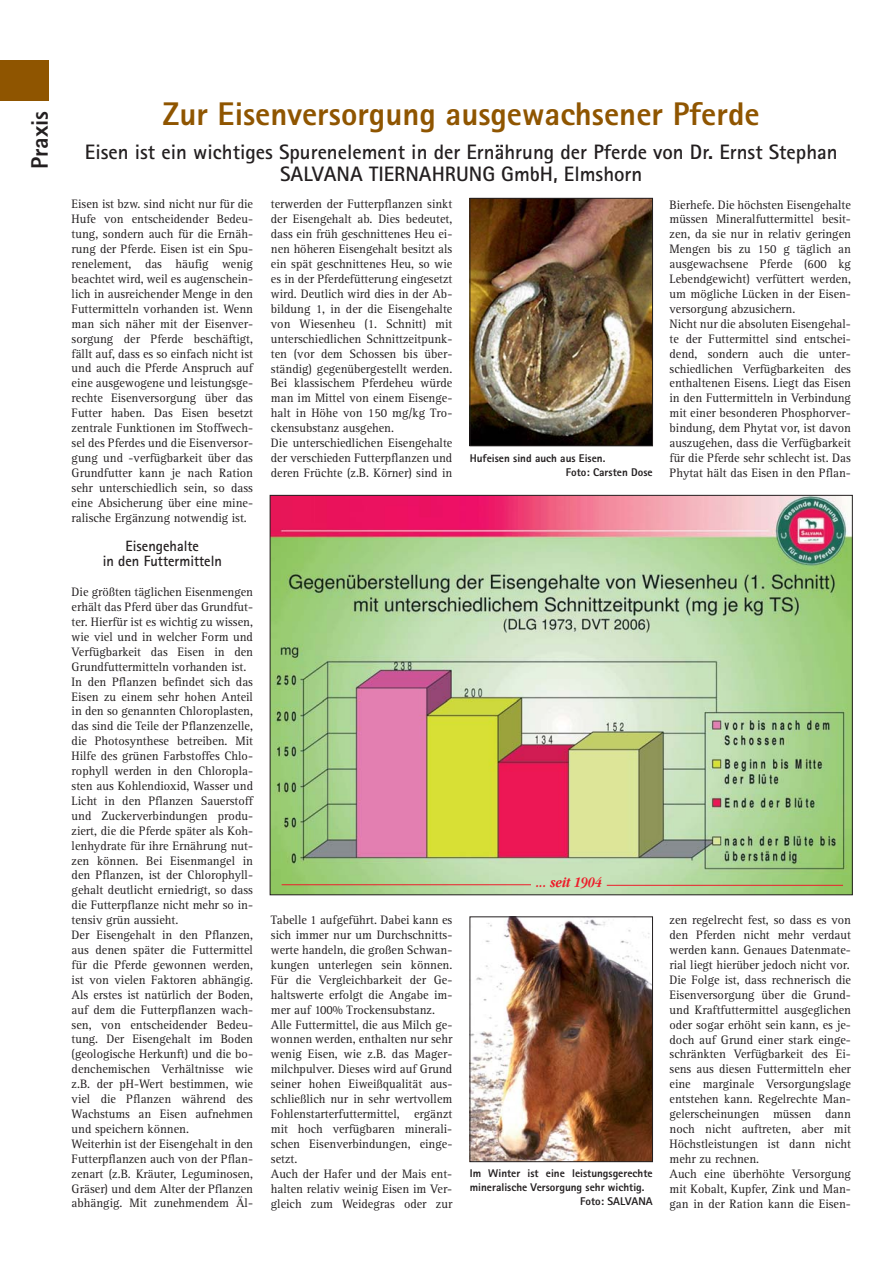
<style>
.page{position:relative;width:893px;height:1263px;background:#fff}
.page>*{position:absolute;margin:0;border:0;box-sizing:border-box;transform-origin:0 0}
.t1{font:800 32.85px "Rotis Sans Serif";color:#8f5500}
.t2{font:800 23.85px "Rotis Sans Serif";color:#231f20}
.t3{font:700 20.85px/22.4px "Rotis Sans Serif";color:#231f20;text-align:center}
.t4{font:700 14.85px/14.9px "Rotis Sans Serif";color:#231f20;text-align:center}
.t5{font:italic 700 14.85px "Apple Garamond";color:#ed1c29}
.t6{font:12.6px/14.9px "Rotis Serif";color:#231f20}
.t7{font:800 11.25px/13.4px "Rotis Sans Serif";color:#231f20}
</style>
<div class="page">
<div style="left:0;top:61px;width:49px;height:40px;background:#8f5500"></div>
<img style="left:272px;top:497px;width:578px;height:396px">
<img style="left:472px;top:919px;width:178px;height:241px">
<div style="left:470px;top:917px;width:182px;height:245px;border:1px solid #231f20"></div>
<img style="left:472px;top:200px;width:178px;height:244px">
<div style="left:470px;top:198px;width:182px;height:248px;border:1px solid #231f20"></div>
<hr style="left:281px;top:885px;width:250px;height:1px;background:#ed1c29">
<hr style="left:606px;top:885px;width:237px;height:1px;background:#ed1c29">
<h2 class="t2" style="left:31px;top:169px;width:60px;rotate:-90deg">Praxis</h2>
<h1 class="t1" style="left:163px;top:102px;width:598px">Zur Eisenversorgung ausgewachsener Pferde</h1>
<h3 class="t3" style="left:85px;top:143px;width:754px">Eisen ist ein wichtiges Spurenelement in der Ernährung der Pferde von Dr. Ernst Stephan<br>SALVANA TIERNAHRUNG GmbH, Elmshorn</h3>
<p class="t6" style="left:72px;top:198px;width:183px;text-align:justify">Eisen ist bzw. sind nicht nur für die Hufe von entscheidender Bedeu&shy;tung, sondern auch für die Ernäh&shy;rung der Pferde. Eisen ist ein Spu&shy;renelement, das häufig wenig beachtet wird, weil es augenschein&shy;lich in ausreichender Menge in den Futtermitteln vorhanden ist. Wenn man sich näher mit der Eisenver&shy;sorgung der Pferde beschäftigt, fällt auf, dass es so einfach nicht ist und auch die Pferde Anspruch auf eine ausgewogene und leistungsge&shy;rechte Eisenversorgung über das Futter haben. Das Eisen besetzt zentrale Funktionen im Stoffwech&shy;sel des Pferdes und die Eisenversor&shy;gung und -verfügbarkeit über das Grundfutter kann je nach Ration sehr unterschiedlich sein, so dass eine Absicherung über eine mine&shy;ralische Ergänzung notwendig ist.</p>
<p class="t4" style="left:103px;top:540px;width:121px">Eisengehalte<br>in den Futtermitteln</p>
<p class="t6" style="left:72px;top:586px;width:183px">Die größten täglichen Eisenmengen erhält das Pferd über das Grundfut&shy;ter. Hierfür ist es wichtig zu wissen, wie viel und in welcher Form und Verfügbarkeit das Eisen in den Grundfuttermitteln vorhanden ist.<br>In den Pflanzen befindet sich das Eisen zu einem sehr hohen Anteil in den so genannten Chloroplasten, das sind die Teile der Pflanzenzelle, die Photosynthese betreiben. Mit Hilfe des grünen Farbstoffes Chlo&shy;rophyll werden in den Chloropla&shy;sten aus Kohlendioxid, Wasser und Licht in den Pflanzen Sauerstoff und Zuckerverbindungen produ&shy;ziert, die die Pferde später als Koh&shy;lenhydrate für ihre Ernährung nut&shy;zen können. Bei Eisenmangel in den Pflanzen, ist der Chlorophyll&shy;gehalt deutlicht erniedrigt, so dass die Futterpflanze nicht mehr so in&shy;tensiv grün aussieht.<br>Der Eisengehalt in den Pflanzen, aus denen später die Futtermittel für die Pferde gewonnen werden, ist von vielen Faktoren abhängig.<br>Als erstes ist natürlich der Boden, auf dem die Futterpflanzen wach&shy;sen, von entscheidender Bedeu&shy;tung. Der Eisengehalt im Boden (geologische Herkunft) und die bo&shy;denchemischen Verhältnisse wie z.B. der pH-Wert bestimmen, wie viel die Pflanzen während des Wachstums an Eisen aufnehmen und speichern können.<br>Weiterhin ist der Eisengehalt in den Futterpflanzen auch von der Pflan&shy;zenart (z.B. Kräuter, Leguminosen, Gräser) und dem Alter der Pflanzen abhängig. Mit zunehmendem Äl-</p>
<p class="t6" style="left:271px;top:198px;width:183px">terwerden der Futterpflanzen sinkt der Eisengehalt ab. Dies bedeutet, dass ein früh geschnittenes Heu ei&shy;nen höheren Eisengehalt besitzt als ein spät geschnittenes Heu, so wie es in der Pferdefütterung eingesetzt wird. Deutlich wird dies in der Ab&shy;bildung 1, in der die Eisengehalte von Wiesenheu (1. Schnitt) mit unterschiedlichen Schnittzeitpunk&shy;ten (vor dem Schossen bis über&shy;ständig) gegenübergestellt werden.<br>Bei klassischem Pferdeheu würde man im Mittel von einem Eisenge&shy;halt in Höhe von 150 mg/kg Tro&shy;ckensubstanz ausgehen.<br>Die unterschiedlichen Eisengehalte der verschieden Futterpflanzen und deren Früchte (z.B. Körner) sind in</p>
<p class="t6" style="left:669px;top:198px;width:183px">Bierhefe. Die höchsten Eisengehalte müssen Mineralfuttermittel besit&shy;zen, da sie nur in relativ geringen Mengen bis zu 150 g täglich an ausgewachsene Pferde (600 kg Lebendgewicht) verfüttert werden, um mögliche Lücken in der Eisen&shy;versorgung abzusichern.<br>Nicht nur die absoluten Eisengehal&shy;te der Futtermittel sind entschei&shy;dend, sondern auch die unter&shy;schiedlichen Verfügbarkeiten des enthaltenen Eisens. Liegt das Eisen in den Futtermitteln in Verbindung mit einer besonderen Phosphorver&shy;bindung, dem Phytat vor, ist davon auszugehen, dass die Verfügbarkeit für die Pferde sehr schlecht ist. Das Phytat hält das Eisen in den Pflan-</p>
<p class="t7" style="left:565px;top:453px;width:88px;text-indent:-96px">Hufeisen sind auch aus Eisen.<br>Foto: Carsten Dose</p>
<p class="t5" style="left:536px;top:874px;width:67px">... seit 1904</p>
<p class="t6" style="left:271px;top:914px;width:183px">Tabelle 1 aufgeführt. Dabei kann es sich immer nur um Durchschnitts&shy;werte handeln, die großen Schwan&shy;kungen unterlegen sein können.<br>Für die Vergleichbarkeit der Ge&shy;haltswerte erfolgt die Angabe im&shy;mer auf 100% Trockensubstanz.<br>Alle Futtermittel, die aus Milch ge&shy;wonnen werden, enthalten nur sehr wenig Eisen, wie z.B. das Mager&shy;milchpulver. Dieses wird auf Grund seiner hohen Eiweißqualität aus&shy;schließlich nur in sehr wertvollem<br>Fohlenstarterfuttermittel, ergänzt mit hoch verfügbaren minerali&shy;schen Eisenverbindungen, einge&shy;setzt.<br>Auch der Hafer und der Mais ent&shy;halten relativ weinig Eisen im Ver&shy;gleich zum Weidegras oder zur</p>
<p class="t6" style="left:669px;top:914px;width:183px">zen regelrecht fest, so dass es von den Pferden nicht mehr verdaut werden kann. Genaues Datenmate&shy;rial liegt hierüber jedoch nicht vor.<br>Die Folge ist, dass rechnerisch die<br>Eisenversorgung über die Grund&shy;und Kraftfuttermittel ausgeglichen oder sogar erhöht sein kann, es je&shy;doch auf Grund einer stark einge&shy;schränkten Verfügbarkeit des Ei&shy;sens aus diesen Futtermitteln eher eine marginale Versorgungslage entstehen kann. Regelrechte Man&shy;gelerscheinungen müssen dann noch nicht auftreten, aber mit<br>Höchstleistungen ist dann nicht mehr zu rechnen.<br>Auch eine überhöhte Versorgung mit Kobalt, Kupfer, Zink und Man&shy;gan in der Ration kann die Eisen-</p>
<p class="t7" style="left:470px;top:1167px;width:184px">Im Winter ist eine leistungsgerechte</p>
<p class="t7" style="left:470px;top:1182px;width:176px">mineralische Versorgung sehr wichtig.</p>
<p class="t7" style="left:580px;top:1196px;width:74px">Foto: SALVANA</p>
</div>
